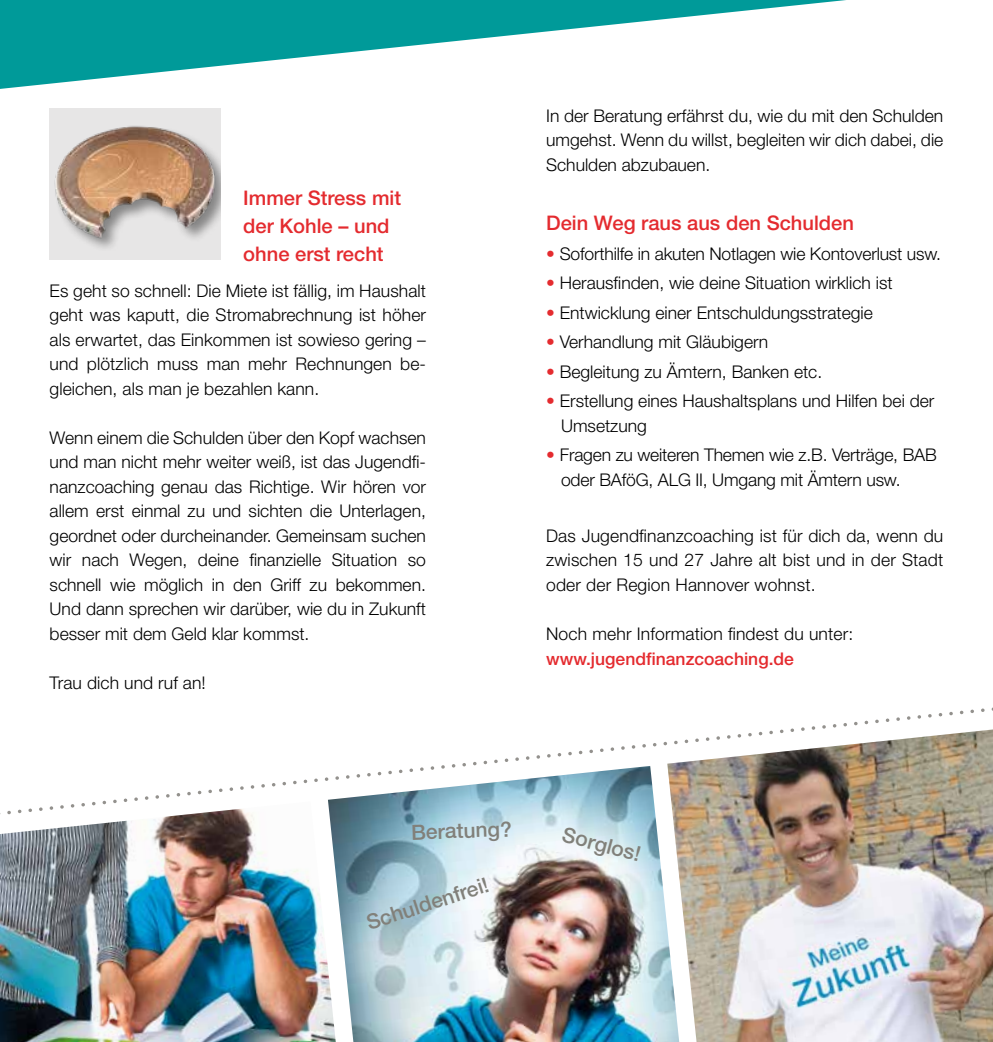
<style>
.page{position:relative;width:993px;height:1042px;background:#fff}
.page>*{position:absolute;margin:0;border:0;box-sizing:border-box;transform-origin:0 0}
.t1{font:500 21px "Helvetica Neue";color:#81807a}
.t2{font:500 20.12px/28px "Helvetica Neue";color:#e42b2f}
.t3{font:300 17.5px/24.5px "Helvetica Neue";color:#000;text-align:justify}
.t4{font:500 17.5px "Helvetica Neue";color:#e42b2f}
.s1{color:#e42b2f}
</style>
<div class="page">
<img style="left:50px;top:108px;width:171px;height:152px">
<svg style="left:0;top:0;width:846px;height:89px;fill:#009a99"></svg>
<img style="left:0;top:820px;width:328px;height:222px">
<img style="left:328px;top:820px;width:339px;height:222px">
<img style="left:667px;top:820px;width:325px;height:222px">
<svg style="left:0;top:708px;width:992px;height:112px"></svg>
<p class="t2" style="left:243px;top:183px;width:159px">Immer Stress mit der Kohle – und ohne erst recht</p>
<p class="t3" style="left:50px;top:278px;width:378px">Es geht so schnell: Die Miete ist fällig, im Haushalt geht was kaputt, die Stromabrechnung ist höher als erwartet, das Einkommen ist sowieso gering – und plötzlich muss man mehr Rechnungen be&shy;gleichen, als man je bezahlen kann.</p>
<p class="t3" style="left:50px;top:425px;width:378px">Wenn einem die Schulden über den Kopf wachsen und man nicht mehr weiter weiß, ist das Jugendfi&shy;nanzcoaching genau das Richtige. Wir hören vor allem erst einmal zu und sichten die Unterlagen, geordnet oder durcheinander. Gemeinsam suchen wir nach Wegen, deine finanzielle Situation so schnell wie möglich in den Griff zu bekommen.<br>Und dann sprechen wir darüber, wie du in Zukunft besser mit dem Geld klar kommst.</p>
<p class="t3" style="left:50px;top:670px;width:158px">Trau dich und ruf an!</p>
<p class="t3" style="left:546px;top:103px;width:398px">In der Beratung erfährst du, wie du mit den Schulden umgehst. Wenn du willst, begleiten wir dich dabei, die Schulden abzubauen.</p>
<p class="t2" style="left:546px;top:209px;width:309px">Dein Weg raus aus den Schulden</p>
<p class="t3" style="left:546px;top:241px;width:396px"><span class="s1">•</span> Soforthilfe in akuten Notlagen wie Kontoverlust usw.</p>
<p class="t3" style="left:546px;top:270px;width:348px"><span class="s1">•</span> Herausfinden, wie deine Situation wirklich ist</p>
<p class="t3" style="left:546px;top:300px;width:328px"><span class="s1">•</span> Entwicklung einer Entschuldungsstrategie</p>
<p class="t3" style="left:546px;top:329px;width:224px"><span class="s1">•</span> Verhandlung mit Gläubigern</p>
<p class="t3" style="left:546px;top:359px;width:277px"><span class="s1">•</span> Begleitung zu Ämtern, Banken etc.</p>
<p class="t3" style="left:561px;top:388px;width:375px;text-indent:-15px"><span class="s1">•</span> Erstellung eines Haushaltsplans und Hilfen bei der<br>Umsetzung</p>
<p class="t3" style="left:561px;top:442px;width:377px;text-indent:-15px"><span class="s1">•</span> Fragen zu weiteren Themen wie z.B. Verträge, BAB oder BAföG, ALG II, Umgang mit Ämtern usw.</p>
<p class="t3" style="left:546px;top:523px;width:398px">Das Jugendfinanzcoaching ist für dich da, wenn du zwischen 15 und 27 Jahre alt bist und in der Stadt oder der Region Hannover wohnst.</p>
<p class="t3" style="left:546px;top:621px;width:308px">Noch mehr Information findest du unter:</p>
<p class="t4" style="left:546px;top:648px;width:249px">www.jugendfinanzcoaching.de</p>
<p class="t1" style="left:410px;top:819px;width:102px;rotate:-2deg">Beratung?</p>
<p class="t1" style="left:566px;top:821px;width:82px;rotate:15deg">Sorglos!</p>
<p class="t1" style="left:363px;top:911px;width:129px;rotate:-18deg">Schuldenfrei!</p>
</div>
